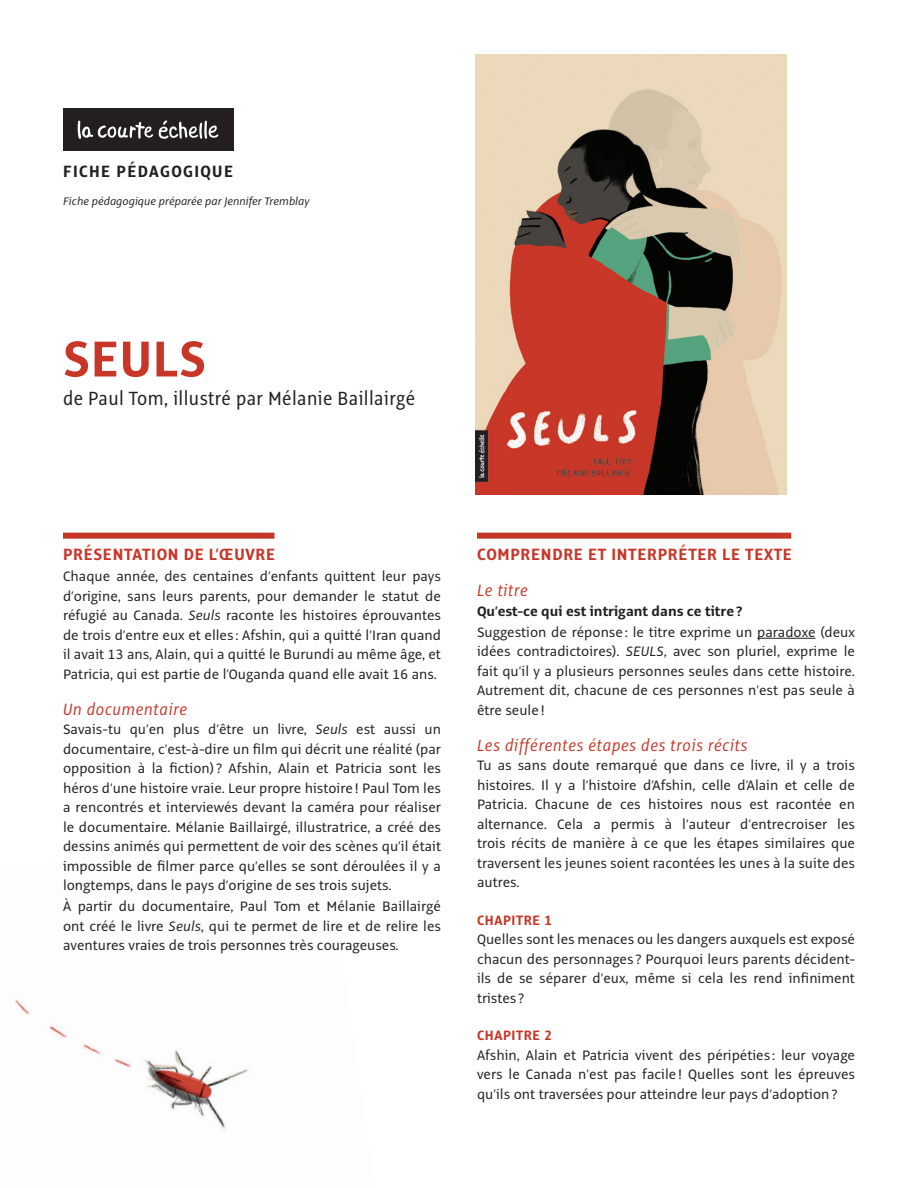
<style>
.page{position:relative;width:918px;height:1188px;background:#fff}
.page>*{position:absolute;margin:0;border:0;box-sizing:border-box;transform-origin:0 0}
.titre{font:700 55.5px "Alto Pro Con";letter-spacing:.02em;color:#c83628}
.auteur{font:21px "Alto Pro Con";letter-spacing:.02em;color:#231f20}
.t1{font:italic 18px "Alto Pro Con";letter-spacing:.04em;color:#c83628}
.t2{font:700 18px "Alto Pro Con";letter-spacing:.04em;color:#c83628}
.t3{font:700 18px "Alto Pro Con";letter-spacing:.075em;color:#231f20}
.texte{font:15px/19.5px "Alto Pro";color:#231f20;text-align:justify}
.texte-2{font:700 15px "Alto Pro";color:#231f20}
.t4{font:700 15px "Alto Pro Con";letter-spacing:.04em;color:#c83628}
.info{font:italic 12px "Alto Pro";color:#231f20}
.s1{font-style:italic}
</style>
<div class="page">
<div style="left:63px;top:108px;width:170px;height:43px;background:#231f20"></div>
<svg style="left:78px;top:121px;width:140px;height:18px"></svg>
<img style="left:15px;top:999px;width:234px;height:133px">
<img style="left:475px;top:54px;width:311px;height:441px">
<div style="left:63px;top:533px;width:211px;height:6px;background:#c83628"></div>
<div style="left:477px;top:533px;width:314px;height:6px;background:#c83628"></div>
<hr style="left:757px;top:638px;width:59px;height:1px;background:#231f20">
<p class="t3" style="left:63px;top:162px;width:172px">FICHE PÉDAGOGIQUE</p>
<p class="info" style="left:63px;top:193px;width:248px">Fiche pédagogique préparée par Jennifer Tremblay</p>
<p class="titre" style="left:63px;top:328px;width:144px">SEULS</p>
<p class="auteur" style="left:63px;top:385px;width:354px">de Paul Tom, illustré par Mélanie Baillairgé</p>
<p class="t2" style="left:63px;top:545px;width:214px">PRÉSENTATION DE L’ŒUVRE</p>
<p class="texte" style="left:63px;top:567px;width:380px">Chaque année, des centaines d’enfants quittent leur pays d’origine, sans leurs parents, pour demander le statut de réfugié au Canada. <span class="s1">Seuls</span> raconte les histoires éprouvantes de trois d’entre eux et elles : Afshin, qui a quitté l’Iran quand il avait 13 ans, Alain, qui a quitté le Burundi au même âge, et Patricia, qui est partie de l’Ouganda quand elle avait 16 ans.</p>
<p class="t1" style="left:63px;top:698px;width:126px">Un documentaire</p>
<p class="texte" style="left:63px;top:720px;width:380px">Savais-tu qu’en plus d’être un livre, <span class="s1">Seuls</span> est aussi un documentaire, c’est-à-dire un film qui décrit une réalité (par opposition à la fiction) ? Afshin, Alain et Patricia sont les héros d’une histoire vraie. Leur propre histoire ! Paul Tom les a rencontrés et interviewés devant la caméra pour réaliser le documentaire. Mélanie Baillairgé, illustratrice, a créé des dessins animés qui permettent de voir des scènes qu’il était impossible de filmer parce qu’elles se sont déroulées il y a longtemps, dans le pays d’origine de ses trois sujets.</p>
<p class="texte" style="left:63px;top:897px;width:379px">À partir du documentaire, Paul Tom et Mélanie Baillairgé ont créé le livre <span class="s1">Seuls</span>, qui te permet de lire et de relire les aventures vraies de trois personnes très courageuses.</p>
<p class="t2" style="left:477px;top:545px;width:316px">COMPRENDRE ET INTERPRÉTER LE TEXTE</p>
<p class="t1" style="left:477px;top:579px;width:52px">Le titre</p>
<p class="texte-2" style="left:477px;top:602px;width:267px">Qu’est-ce qui est intrigant dans ce titre?</p>
<p class="texte" style="left:477px;top:622px;width:380px">Suggestion de réponse : le titre exprime un paradoxe (deux idées contradictoires). <span class="s1">SEULS</span>, avec son pluriel, exprime le fait qu’il y a plusieurs personnes seules dans cette histoire.<br>Autrement dit, chacune de ces personnes n’est pas seule à être seule !</p>
<p class="t1" style="left:477px;top:734px;width:272px">Les différentes étapes des trois récits</p>
<p class="texte" style="left:477px;top:756px;width:380px">Tu as sans doute remarqué que dans ce livre, il y a trois histoires. Il y a l’histoire d’Afshin, celle d’Alain et celle de Patricia. Chacune de ces histoires nous est racontée en alternance. Cela a permis à l’auteur d’entrecroiser les trois récits de manière à ce que les étapes similaires que traversent les jeunes soient racontées les unes à la suite des autres.</p>
<p class="t4" style="left:477px;top:912px;width:76px">CHAPITRE 1</p>
<p class="texte" style="left:477px;top:930px;width:380px">Quelles sont les menaces ou les dangers auxquels est exposé chacun des personnages ? Pourquoi leurs parents décident&shy;ils de se séparer d’eux, même si cela les rend infiniment tristes ?</p>
<p class="t4" style="left:477px;top:1027px;width:76px">CHAPITRE 2</p>
<p class="texte" style="left:477px;top:1045px;width:380px">Afshin, Alain et Patricia vivent des péripéties : leur voyage vers le Canada n’est pas facile ! Quelles sont les épreuves qu’ils ont traversées pour atteindre leur pays d’adoption?</p>
</div>
